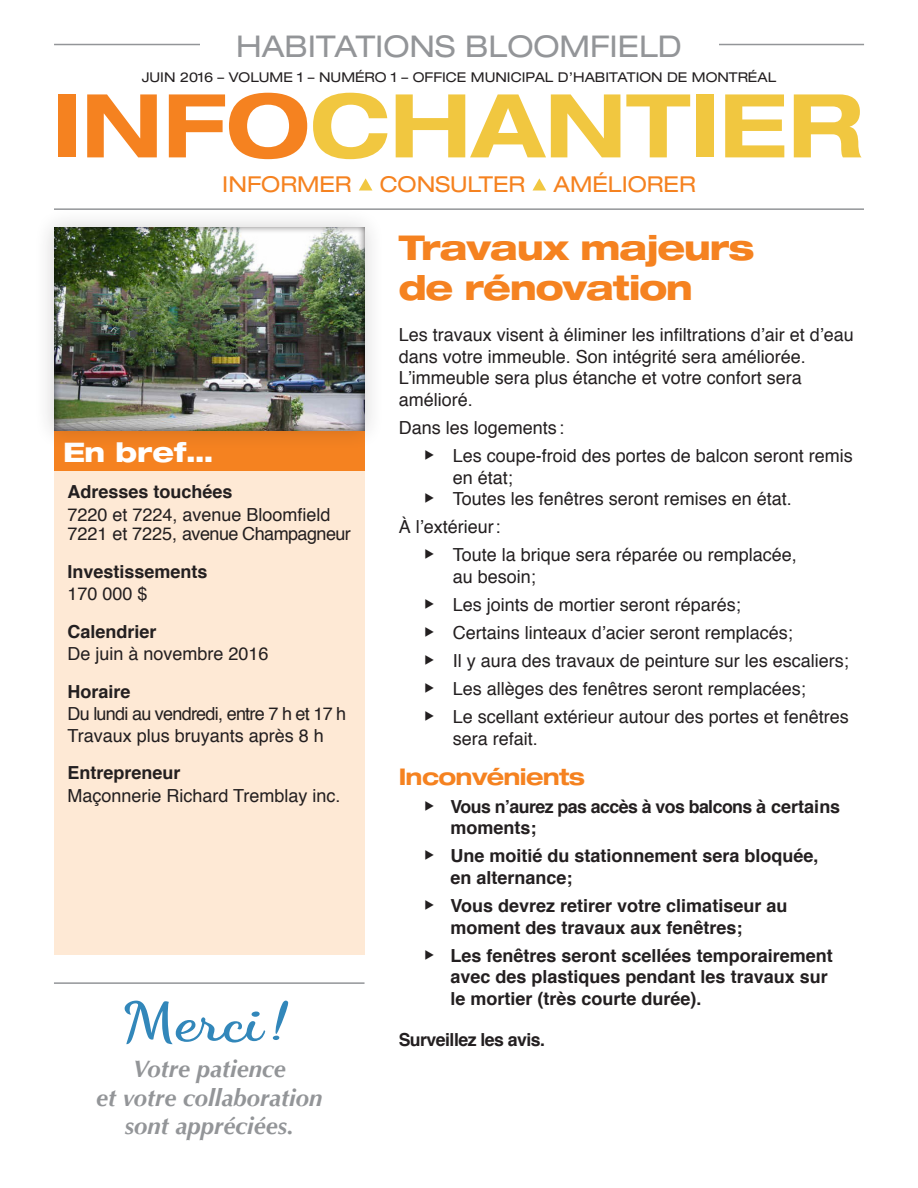
<style>
.page{position:relative;width:918px;height:1188px;background:#fff}
.page>*{position:absolute;margin:0;border:0;box-sizing:border-box;transform-origin:0 0}
.t1{font:700 expanded 88.2px "Helvetica Neue";color:#f1c740}
.texte{font:italic 700 54px "Dancing Script";color:#3287ba;scale:1.25 1}
.Couvert_intro_gras{font:800 expanded 34.2px/39.9px "Helvetica Neue";letter-spacing:-.03em;color:#f58220}
.t2{font:expanded 30px "Helvetica Neue";color:#939598}
.Couvert_intro_gras-2{font:800 expanded 27px "Helvetica Neue";color:#fff}
.texte-2{font:italic 700 24px/28.5px "Optima";color:#939598;text-align:center}
.texte-3{font:700 expanded 23.1px "Helvetica Neue";letter-spacing:-.03em;color:#f58220}
.t3{font:expanded 21.9px "Helvetica Neue";color:#f58220}
.Couvert_intro_gras-3{font:18px/21.6px "Helvetica";color:#231f20}
.texte-4{font:700 18px/21.6px "Helvetica";color:#231f20}
.texte-5{font:700 18px/21.6px "Helvetica";letter-spacing:-.03em;color:#231f20}
.texte-6{font:18px "Helvetica";color:#231f20}
.Couvert_intro_gras-4{font:700 18px "Helvetica";color:#231f20}
.Couvert_intro_gras-5{font:18px "Helvetica";letter-spacing:-.04em;color:#231f20}
.Couvert_intro_gras-6{font:18px "Helvetica";letter-spacing:-.03em;color:#231f20}
.t4{font:expanded 13.5px "Helvetica Neue";color:#231f20}
.s1{color:#f58220}
</style>
<div class="page">
<hr style="left:54px;top:44px;width:810px;height:1px;background:#939598">
<hr style="left:54px;top:208px;width:810px;height:2px;background:#939598">
<svg style="left:359px;top:178px;width:13px;height:13px"></svg>
<svg style="left:533px;top:178px;width:13px;height:13px"></svg>
<div style="left:54px;top:431px;width:310px;height:40px;background:#f58220"></div>
<div style="left:54px;top:471px;width:310px;height:484px;background:#fee9d5"></div>
<hr style="left:54px;top:982px;width:311px;height:2px;background:#939598">
<div style="left:200px;top:30px;width:518px;height:30px;background:#fff"></div>
<div style="left:34px;top:207px;width:351px;height:244px;background:#231f20;opacity:.2"></div>
<div style="left:54px;top:227px;width:312px;height:204px;background:#231f20;opacity:.75"></div>
<p class="t2" style="left:236px;top:28px;width:447px">HABITATIONS BLOOMFIELD</p>
<p class="t4" style="left:142px;top:69px;width:636px">JUIN 2016 – VOLUME 1 – NUMÉRO 1 – OFFICE MUNICIPAL D’HABITATION DE MONTRÉAL</p>
<p class="t1" style="left:52px;top:71px;width:812px"><span class="s1">INFO</span>CHANTIER</p>
<p class="t3" style="left:222px;top:171px;width:131px">INFORMER</p>
<p class="t3" style="left:380px;top:171px;width:147px">CONSULTER</p>
<p class="t3" style="left:554px;top:171px;width:144px">AMÉLIORER</p>
<p class="Couvert_intro_gras-2" style="left:63px;top:435px;width:151px">En bref…</p>
<p class="Couvert_intro_gras-4" style="left:68px;top:477px;width:167px">Adresses touchées</p>
<p class="Couvert_intro_gras-3" style="left:68px;top:504px;width:265px">7220 et 7224, avenue Bloomfield</p>
<p class="Couvert_intro_gras-6" style="left:68px;top:520px;width:285px">7221 et 7225, avenue Champagneur</p>
<p class="Couvert_intro_gras-4" style="left:68px;top:557px;width:142px">Investissements</p>
<p class="texte-6" style="left:68px;top:580px;width:82px">170 000 $</p>
<p class="Couvert_intro_gras-4" style="left:68px;top:617px;width:91px">Calendrier</p>
<p class="texte-6" style="left:68px;top:640px;width:203px">De juin à novembre 2016</p>
<p class="texte-4" style="left:68px;top:681px;width:65px">Horaire</p>
<p class="Couvert_intro_gras-5" style="left:68px;top:700px;width:280px">Du lundi au vendredi, entre 7 h et 17 h</p>
<p class="Couvert_intro_gras-3" style="left:68px;top:725px;width:258px">Travaux plus bruyants après 8 h</p>
<p class="texte-4" style="left:68px;top:763px;width:115px">Entrepreneur</p>
<p class="texte-6" style="left:68px;top:782px;width:275px">Maçonnerie Richard Tremblay inc.</p>
<p class="texte" style="left:125px;top:988px;width:136px">Merci!</p>
<p class="texte-2" style="left:96px;top:1055px;width:228px">Votre patience<br>et votre collaboration sont appréciées.</p>
<p class="Couvert_intro_gras" style="left:399px;top:227px;width:357px">Travaux majeurs de rénovation</p>
<p class="Couvert_intro_gras-3" style="left:399px;top:325px;width:457px">Les travaux visent à éliminer les infiltrations d’air et d’eau dans votre immeuble. Son intégrité sera améliorée.<br>L’immeuble sera plus étanche et votre confort sera amélioré.</p>
<p class="Couvert_intro_gras-3" style="left:399px;top:418px;width:167px">Dans les logements :</p>
<p class="Couvert_intro_gras-3" style="left:453px;top:446px;width:402px;text-indent:-28px">◆ Les coupe-froid des portes de balcon seront remis en état;</p>
<p class="Couvert_intro_gras-3" style="left:424px;top:489px;width:369px">◆ Toutes les fenêtres seront remises en état.</p>
<p class="Couvert_intro_gras-3" style="left:399px;top:517px;width:103px">À l’extérieur:</p>
<p class="Couvert_intro_gras-3" style="left:453px;top:545px;width:346px;text-indent:-28px">◆ Toute la brique sera réparée ou remplacée, au besoin;</p>
<p class="Couvert_intro_gras-3" style="left:424px;top:594px;width:318px">◆ Les joints de mortier seront réparés;</p>
<p class="Couvert_intro_gras-3" style="left:424px;top:622px;width:370px">◆ Certains linteaux d’acier seront remplacés;</p>
<p class="Couvert_intro_gras-3" style="left:424px;top:650px;width:426px">◆ Il y aura des travaux de peinture sur les escaliers;</p>
<p class="Couvert_intro_gras-3" style="left:424px;top:678px;width:383px">◆ Les allèges des fenêtres seront remplacées;</p>
<p class="Couvert_intro_gras-3" style="left:453px;top:706px;width:398px;text-indent:-28px">◆ Le scellant extérieur autour des portes et fenêtres sera refait.</p>
<p class="texte-3" style="left:399px;top:762px;width:188px">Inconvénients</p>
<p class="texte-5" style="left:451px;top:796px;width:391px;text-indent:-26px">◆ Vous n’aurez pas accès à vos balcons à certains moments;</p>
<p class="texte-4" style="left:451px;top:845px;width:370px;text-indent:-26px">◆ Une moitié du stationnement sera bloquée, en alternance;</p>
<p class="texte-4" style="left:451px;top:895px;width:338px;text-indent:-26px">◆ Vous devrez retirer votre climatiseur au moment des travaux aux fenêtres;</p>
<p class="texte-4" style="left:451px;top:945px;width:384px;text-indent:-26px">◆ Les fenêtres seront scellées temporairement avec des plastiques pendant les travaux sur le mortier (très courte durée).</p>
<p class="texte-5" style="left:399px;top:1029px;width:148px">Surveillez les avis.</p>
</div>
